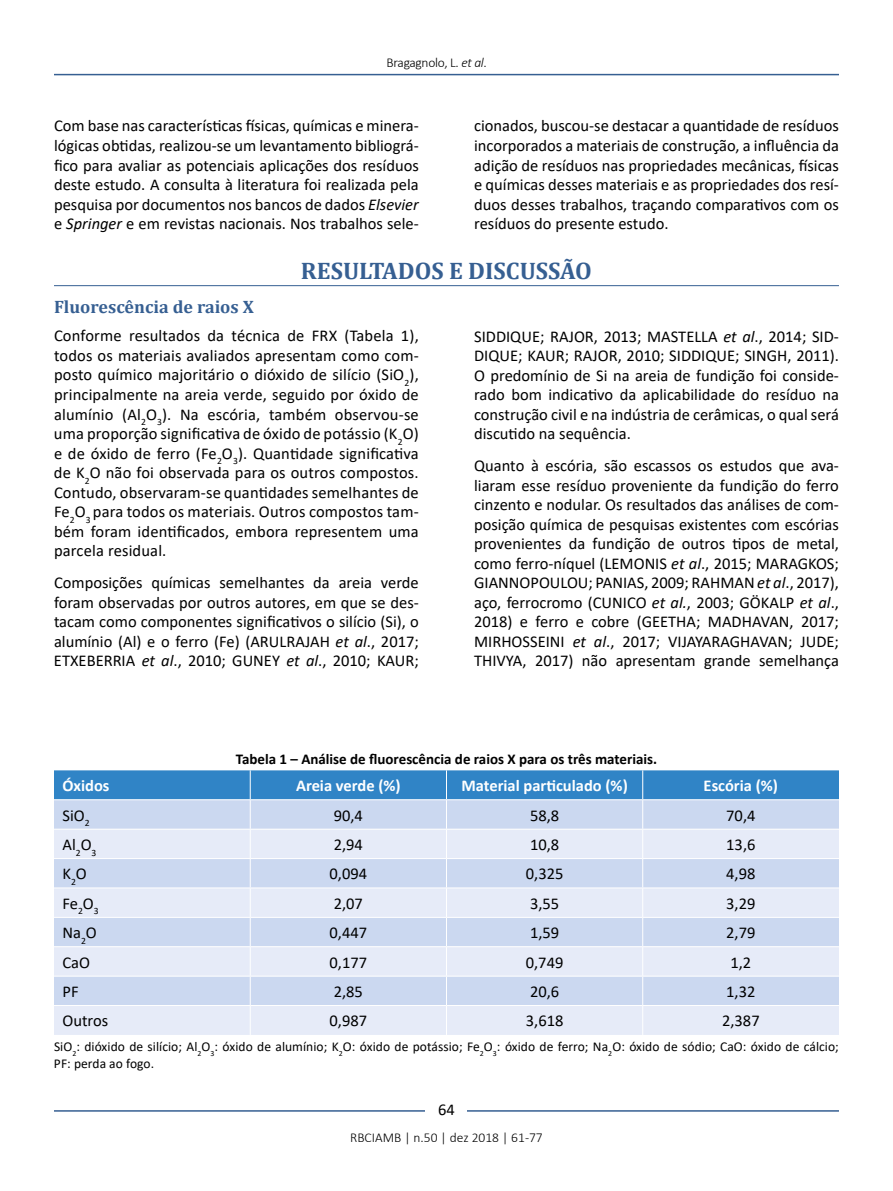
<style>
.page{position:relative;width:893px;height:1191px;background:#fff}
.page>*{position:absolute;margin:0;border:0;box-sizing:border-box;transform-origin:0 0}
.t1{font:700 24px "Cambria";color:#365f92}
.t2{font:700 18px "Cambria";color:#365f92}
.t3{font:16.5px/19.5px "Calibri";color:#000;text-align:justify}
.t4{font:700 16.5px "Calibri";color:#fff}
.t5{font:700 15px "Calibri";color:#000}
.t6{font:13.5px/16.2px "Calibri";letter-spacing:.005em;color:#000}
.t7{font:300 13.5px "Calibri";color:#000}
.t8{font:300 13.5px "Calibri";letter-spacing:-.02em;color:#000}
.s1{font-style:italic}
</style>
<div class="page">
<hr style="left:54px;top:74px;width:785px;height:1px;background:#365f92">
<hr style="left:54px;top:1110px;width:785px;height:1px;background:#365f92">
<div style="left:426px;top:1096px;width:41px;height:26px;background:#fff"></div>
<hr style="left:54px;top:285px;width:785px;height:1px;background:#365f92">
<svg style="left:54px;top:770px;width:785px;height:265px;background:#c7d8ef"></svg>
<p class="t8" style="left:386px;top:54px;width:102px">Bragagnolo, L. <span class="s1">et al</span>.</p>
<p class="t3" style="left:54px;top:116px;width:366px">Com base nas características físicas, químicas e minera‑ lógicas obtidas, realizou-se um levantamento bibliográ‑ fico para avaliar as potenciais aplicações dos resíduos deste estudo. A consulta à literatura foi realizada pela pesquisa por documentos nos bancos de dados <span class="s1">Elsevier </span>e <span class="s1">Springer</span> e em revistas nacionais. Nos trabalhos sele‑</p>
<p class="t3" style="left:474px;top:116px;width:366px">cionados, buscou-se destacar a quantidade de resíduos incorporados a materiais de construção, a influência da adição de resíduos nas propriedades mecânicas, físicas e químicas desses materiais e as propriedades dos resí‑ duos desses trabalhos, traçando comparativos com os resíduos do presente estudo.</p>
<h1 class="t1" style="left:301px;top:254px;width:293px">RESULTADOS E DISCUSSÃO</h1>
<p class="t2" style="left:54px;top:295px;width:201px">Fluorescência de raios X</p>
<p class="t3" style="left:54px;top:326px;width:366px">Conforme resultados da técnica de FRX (Tabela 1), todos os materiais avaliados apresentam como com‑ posto químico majoritário o dióxido de silício (SiO<sub>2</sub>), principalmente na areia verde, seguido por óxido de alumínio (Al<sub>2</sub>O<sub>3</sub>). Na escória, também observou-se uma proporção significativa de óxido de potássio (K<sub>2</sub>O) e de óxido de ferro (Fe<sub>2</sub>O<sub>3</sub>). Quantidade significativa de K<sub>2</sub>O não foi observada para os outros compostos.<br>Contudo, observaram-se quantidades semelhantes de Fe<sub>2</sub>O<sub>3</sub> para todos os materiais. Outros compostos tam‑ bém foram identificados, embora representem uma parcela residual.</p>
<p class="t3" style="left:54px;top:572px;width:366px">Composições químicas semelhantes da areia verde foram observadas por outros autores, em que se des‑ tacam como componentes significativos o silício (Si), o alumínio (Al) e o ferro (Fe) (ARULRAJAH <span class="s1">et al</span>., 2017; ETXEBERRIA <span class="s1">et al</span>., 2010; GUNEY <span class="s1">et al</span>., 2010; KAUR;</p>
<p class="t3" style="left:474px;top:326px;width:366px">SIDDIQUE; RAJOR, 2013; MASTELLA <span class="s1">et al</span>., 2014; SID‑ DIQUE; KAUR; RAJOR, 2010; SIDDIQUE; SINGH, 2011).<br>O predomínio de Si na areia de fundição foi conside‑ rado bom indicativo da aplicabilidade do resíduo na construção civil e na indústria de cerâmicas, o qual será discutido na sequência.</p>
<p class="t3" style="left:474px;top:456px;width:366px">Quanto à escória, são escassos os estudos que ava‑ liaram esse resíduo proveniente da fundição do ferro cinzento e nodular. Os resultados das análises de com‑ posição química de pesquisas existentes com escórias provenientes da fundição de outros tipos de metal, como ferro-níquel (LEMONIS <span class="s1">et al</span>., 2015; MARAGKOS; GIANNOPOULOU; PANIAS, 2009; RAHMAN <span class="s1">et al</span>., 2017), aço, ferrocromo (CUNICO <span class="s1">et al.</span>, 2003; GÖKALP <span class="s1">et al</span>., 2018) e ferro e cobre (GEETHA; MADHAVAN, 2017; MIRHOSSEINI <span class="s1">et al</span>., 2017; VIJAYARAGHAVAN; JUDE; THIVYA, 2017) não apresentam grande semelhança</p>
<p class="t5" style="left:236px;top:748px;width:423px">Tabela 1 – Análise de fluorescência de raios X para os três materiais.</p>
<p class="t4" style="left:63px;top:774px;width:48px">Óxidos</p>
<p class="t4" style="left:296px;top:774px;width:106px">Areia verde (%)</p>
<p class="t4" style="left:461px;top:774px;width:168px">Material particulado (%)</p>
<p class="t4" style="left:704px;top:774px;width:76px">Escória (%)</p>
<p class="t3" style="left:63px;top:805px;width:29px">SiO<sub>2</sub></p>
<p class="t3" style="left:334px;top:805px;width:31px">90,4</p>
<p class="t3" style="left:530px;top:805px;width:31px">58,8</p>
<p class="t3" style="left:726px;top:805px;width:31px">70,4</p>
<p class="t3" style="left:63px;top:834px;width:36px">Al<sub>2</sub>O<sub>3</sub></p>
<p class="t3" style="left:334px;top:834px;width:31px">2,94</p>
<p class="t3" style="left:530px;top:834px;width:31px">10,8</p>
<p class="t3" style="left:726px;top:834px;width:31px">13,6</p>
<p class="t3" style="left:63px;top:863px;width:26px">K<sub>2</sub>O</p>
<p class="t3" style="left:330px;top:863px;width:39px">0,094</p>
<p class="t3" style="left:526px;top:863px;width:39px">0,325</p>
<p class="t3" style="left:726px;top:863px;width:31px">4,98</p>
<p class="t3" style="left:63px;top:893px;width:38px">Fe<sub>2</sub>O<sub>3</sub></p>
<p class="t3" style="left:334px;top:893px;width:31px">2,07</p>
<p class="t3" style="left:530px;top:893px;width:31px">3,55</p>
<p class="t3" style="left:726px;top:893px;width:31px">3,29</p>
<p class="t3" style="left:63px;top:922px;width:36px">Na<sub>2</sub>O</p>
<p class="t3" style="left:330px;top:922px;width:39px">0,447</p>
<p class="t3" style="left:530px;top:922px;width:31px">1,59</p>
<p class="t3" style="left:726px;top:922px;width:31px">2,79</p>
<p class="t3" style="left:63px;top:952px;width:29px">CaO</p>
<p class="t3" style="left:330px;top:952px;width:39px">0,177</p>
<p class="t3" style="left:526px;top:952px;width:39px">0,749</p>
<p class="t3" style="left:730px;top:952px;width:22px">1,2</p>
<p class="t3" style="left:63px;top:981px;width:18px">PF</p>
<p class="t3" style="left:334px;top:981px;width:31px">2,85</p>
<p class="t3" style="left:530px;top:981px;width:31px">20,6</p>
<p class="t3" style="left:726px;top:981px;width:31px">1,32</p>
<p class="t3" style="left:63px;top:1010px;width:47px">Outros</p>
<p class="t3" style="left:330px;top:1010px;width:39px">0,987</p>
<p class="t3" style="left:526px;top:1010px;width:39px">3,618</p>
<p class="t3" style="left:722px;top:1010px;width:39px">2,387</p>
<p class="t6" style="left:54px;top:1038px;width:786px">SiO<sub>2</sub>: dióxido de silício; Al<sub>2</sub>O<sub>3</sub>: óxido de alumínio; K<sub>2</sub>O: óxido de potássio; Fe<sub>2</sub>O<sub>3</sub>: óxido de ferro; Na<sub>2</sub>O: óxido de sódio; CaO: óxido de cálcio;<br>PF: perda ao fogo.</p>
<p class="t3" style="left:438px;top:1099px;width:18px">64</p>
<p class="t7" style="left:350px;top:1129px;width:194px">RBCIAMB | n.50 | dez 2018 | 61-77</p>
</div>
